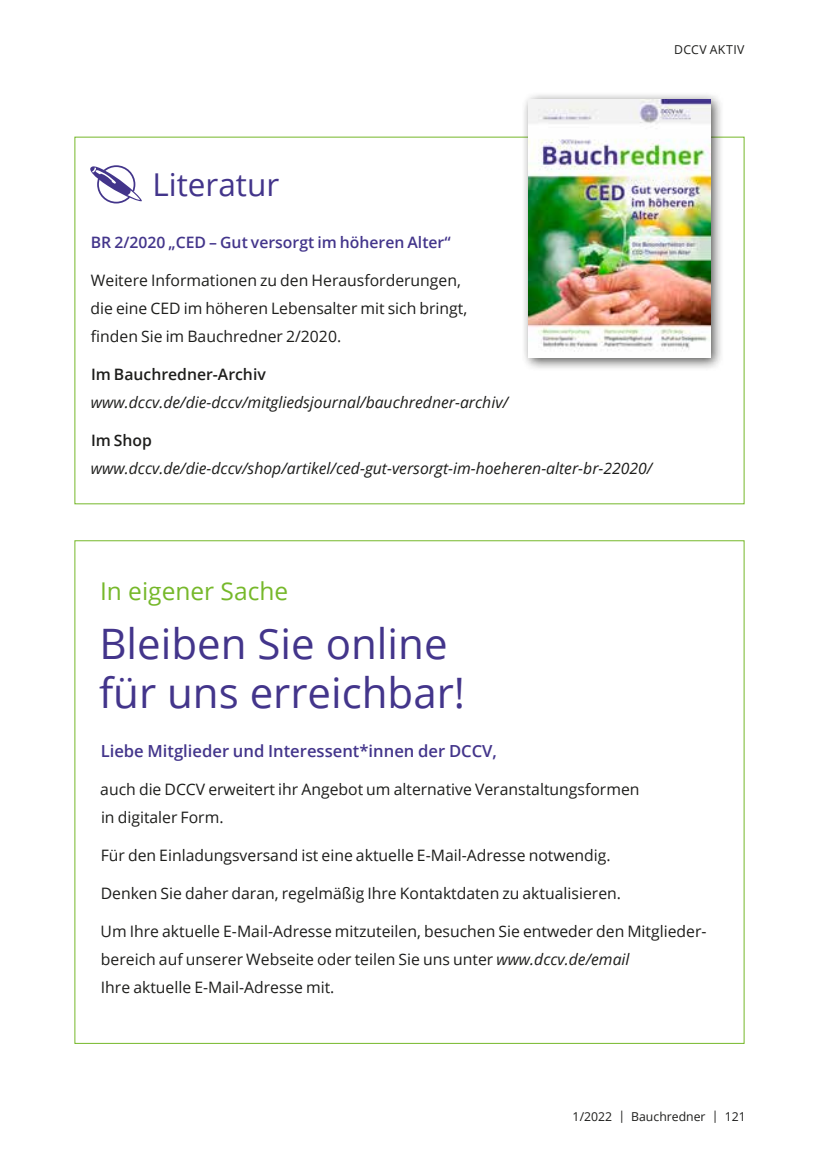
<style>
.page{position:relative;width:819px;height:1166px;background:#fff}
.page>*{position:absolute;margin:0;border:0;box-sizing:border-box;transform-origin:0 0}
.t1{font:42px/49px "Open Sans";color:#43358b}
.t2{font:31.5px "Open Sans";color:#43358b}
.t3{font:24.5px "Open Sans";color:#76b82a}
.t4{font:600 16.62px "Open Sans";color:#43358b}
.t5{font:15.75px/28px "Open Sans";color:#1d1d1b}
.t6{font:italic 15.75px "Open Sans";color:#1d1d1b}
.t7{font:600 15.75px "Open Sans";color:#43358b}
.t8{font:600 15.75px "Open Sans";color:#1d1d1b}
.t9{font:12.25px "Open Sans";color:#1d1d1b}
.t10{font:12.25px "Open Sans";letter-spacing:.035em;color:#1d1d1b}
.s1{font-style:italic}
</style>
<div class="page">
<svg style="left:90px;top:165px;width:52px;height:39px"></svg>
<div style="left:521px;top:92px;width:203px;height:280px;background:#1d1d1b;opacity:.75"></div>
<img style="left:528px;top:99px;width:182px;height:258px">
<p class="t10" style="left:674px;top:41px;width:72px">DCCV AKTIV</p>
<h2 class="t2" style="left:152px;top:163px;width:128px">Literatur</h2>
<p class="t7" style="left:91px;top:232px;width:361px">BR 2/2020 „CED – Gut versorgt im höheren Alter“</p>
<p class="t5" style="left:90px;top:266px;width:378px">Weitere Informationen zu den Herausforderungen, die eine CED im höheren Lebensalter mit sich bringt, finden Sie im Bauchredner 2/2020.</p>
<p class="t8" style="left:91px;top:364px;width:176px">Im Bauchredner-Archiv</p>
<p class="t6" style="left:91px;top:392px;width:418px">www.dccv.de/die-dccv/mitgliedsjournal/bauchredner-archiv/</p>
<p class="t8" style="left:91px;top:430px;width:63px">Im Shop</p>
<p class="t6" style="left:91px;top:458px;width:563px">www.dccv.de/die-dccv/shop/artikel/ced-gut-versorgt-im-hoeheren-alter-br-22020/</p>
<h3 class="t3" style="left:100px;top:574px;width:190px">In eigener Sache</h3>
<h1 class="t1" style="left:99px;top:618px;width:367px">Bleiben Sie online für uns erreichbar!</h1>
<p class="t4" style="left:101px;top:739px;width:398px">Liebe Mitglieder und Interessent*innen der DCCV,</p>
<p class="t5" style="left:100px;top:775px;width:540px">auch die DCCV erweitert ihr Angebot um alternative Veranstaltungsformen in digitaler Form.</p>
<p class="t5" style="left:101px;top:840px;width:511px">Für den Einladungsversand ist eine aktuelle E-Mail-Adresse notwendig.</p>
<p class="t5" style="left:101px;top:878px;width:522px">Denken Sie daher daran, regelmäßig Ihre Kontaktdaten zu aktualisieren.</p>
<p class="t5" style="left:101px;top:916px;width:606px">Um Ihre aktuelle E-Mail-Adresse mitzuteilen, besuchen Sie entweder den Mitglieder&shy;bereich auf unserer Webseite oder teilen Sie uns unter <span class="s1">www.dccv.de/email<br></span>Ihre aktuelle E-Mail-Adresse mit.</p>
<p class="t9" style="left:572px;top:1108px;width:174px">1/2022 | Bauchredner | 121</p>
</div>
